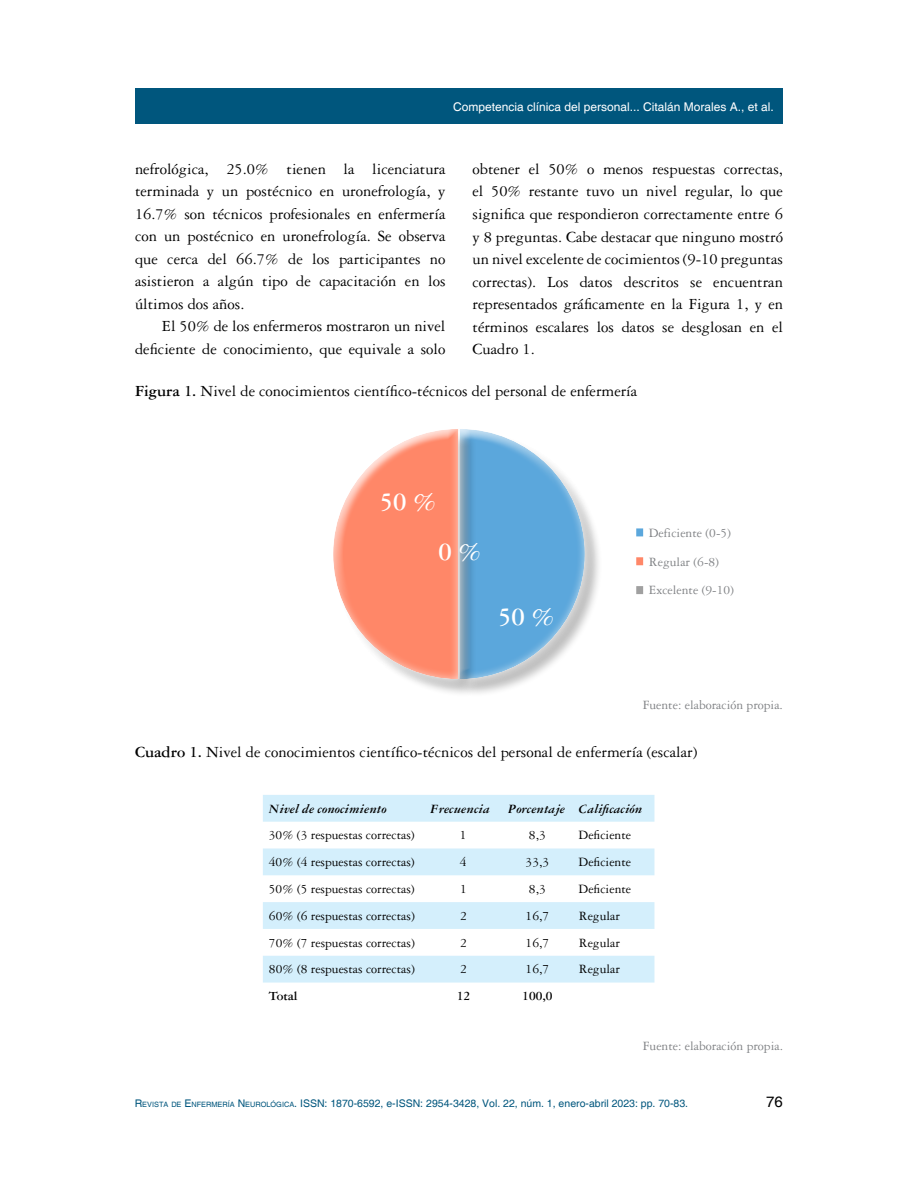
<style>
.page{position:relative;width:918px;height:1188px;background:#fff}
.page>*{position:absolute;margin:0;border:0;box-sizing:border-box;transform-origin:0 0}
.t1{font:700 27px "Garamond 3 LT Std";color:#fff}
.t2{font:16.5px/22.5px "Garamond 3 LT Std";color:#000;text-align:justify}
.t3{font:15px "Helvetica";color:#000}
.t4{font:13.5px "Garamond 3 LT Std";color:#000}
.t5{font:13.5px/28.8px "Garamond 3 LT Std";color:#808285}
.t6{font:italic 700 13.5px "Garamond 3 LT Std";color:#000}
.t7{font:700 13.5px "Garamond 3 LT Std";color:#000}
.t8{font:12px "Helvetica";color:#fff}
.t9{font:10.5px "Helvetica";color:#00567d}
.s1{font-weight:700}
.s2{font-style:inherit}
.s3{font-size:7.35px}
</style>
<div class="page">
<div style="left:135px;top:89px;width:648px;height:35px;background:#00567d"></div>
<svg style="left:263px;top:795px;width:391px;height:188px;fill:#d4effc"></svg>
<div style="left:450px;top:420px;width:145px;height:269px;background:#fff;opacity:.75"></div>
<div style="left:446px;top:418px;width:151px;height:262px;background:#fff"></div>
<div style="left:454px;top:468px;width:142px;height:212px;background:#fff;opacity:.75"></div>
<div style="left:336px;top:431px;width:141px;height:267px;background:#000;opacity:.25"></div>
<div style="left:324px;top:420px;width:144px;height:269px;background:#fff;opacity:.75"></div>
<svg style="left:471px;top:429px;width:115px;height:251px"></svg>
<div style="left:319px;top:418px;width:152px;height:262px;background:#fff"></div>
<div style="left:337px;top:422px;width:132px;height:258px;background:#fff;opacity:.75"></div>
<svg style="left:636px;top:528px;width:7px;height:8px"></svg>
<div style="left:636px;top:586px;width:7px;height:8px;background:#a0a0a0;border:2px solid #a0a0a0"></div>
<svg style="left:636px;top:557px;width:7px;height:8px"></svg>
<p class="t8" style="left:453px;top:100px;width:322px">Competencia clínica del personal... Citalán Morales A., et al.</p>
<p class="t2" style="left:135px;top:158px;width:312px">nefrológica, 25.0% tienen la licenciatura terminada y un postécnico en uronefrología, y 16.7% son técnicos profesionales en enfermería con un postécnico en uronefrología. Se observa que cerca del 66.7% de los participantes no asistieron a algún tipo de capacitación en los últimos dos años.</p>
<p class="t2" style="left:135px;top:315px;width:312px;text-align:right">El 50% de los enfermeros mostraron un nivel deficiente de conocimiento, que equivale a solo</p>
<p class="t2" style="left:473px;top:158px;width:312px">obtener el 50% o menos respuestas correctas, el 50% restante tuvo un nivel regular, lo que significa que respondieron correctamente entre 6 y 8 preguntas. Cabe destacar que ninguno mostró un nivel excelente de cocimientos (9-10 preguntas correctas). Los datos descritos se encuentran representados gráficamente en la Figura 1, y en términos escalares los datos se desglosan en el Cuadro 1.</p>
<p class="t2" style="left:135px;top:379px;width:504px"><span class="s1">Figura 1.</span> Nivel de conocimientos científico-técnicos del personal de enfermería</p>
<h1 class="t1" style="left:380px;top:487px;width:58px">50 %</h1>
<h1 class="t1" style="left:438px;top:537px;width:44px">0 %</h1>
<h1 class="t1" style="left:498px;top:602px;width:58px">50 %</h1>
<p class="t5" style="left:649px;top:518px;width:87px">Deficiente (0-5)<br>Regular (6-8)<br>Excelente (9-10)</p>
<p class="t5" style="left:643px;top:690px;width:142px">Fuente: elaboración propia.</p>
<p class="t2" style="left:135px;top:741px;width:564px"><span class="s1">Cuadro 1.</span> Nivel de conocimientos científico-técnicos del personal de enfermería (escalar)</p>
<p class="t6" style="left:269px;top:801px;width:119px">Nivel de conocimiento</p>
<p class="t6" style="left:431px;top:801px;width:61px">Frecuencia</p>
<p class="t6" style="left:508px;top:801px;width:136px">Porcentaje Calificación</p>
<p class="t4" style="left:269px;top:828px;width:147px">30% (3 respuestas correctas)</p>
<p class="t4" style="left:460px;top:828px;width:8px">1</p>
<p class="t4" style="left:529px;top:828px;width:18px">8,3</p>
<p class="t4" style="left:579px;top:828px;width:54px">Deficiente</p>
<p class="t4" style="left:269px;top:855px;width:147px">40% (4 respuestas correctas)</p>
<p class="t4" style="left:460px;top:855px;width:8px">4</p>
<p class="t4" style="left:526px;top:855px;width:25px">33,3</p>
<p class="t4" style="left:579px;top:855px;width:54px">Deficiente</p>
<p class="t4" style="left:269px;top:882px;width:147px">50% (5 respuestas correctas)</p>
<p class="t4" style="left:460px;top:882px;width:8px">1</p>
<p class="t4" style="left:529px;top:882px;width:18px">8,3</p>
<p class="t4" style="left:579px;top:882px;width:54px">Deficiente</p>
<p class="t4" style="left:269px;top:908px;width:147px">60% (6 respuestas correctas)</p>
<p class="t4" style="left:460px;top:908px;width:8px">2</p>
<p class="t4" style="left:526px;top:908px;width:25px">16,7</p>
<p class="t4" style="left:579px;top:908px;width:43px">Regular</p>
<p class="t4" style="left:269px;top:935px;width:147px">70% (7 respuestas correctas)</p>
<p class="t4" style="left:460px;top:935px;width:8px">2</p>
<p class="t4" style="left:526px;top:935px;width:25px">16,7</p>
<p class="t4" style="left:579px;top:935px;width:43px">Regular</p>
<p class="t4" style="left:269px;top:962px;width:147px">80% (8 respuestas correctas)</p>
<p class="t4" style="left:460px;top:962px;width:8px">2</p>
<p class="t4" style="left:526px;top:962px;width:25px">16,7</p>
<p class="t4" style="left:579px;top:962px;width:43px">Regular</p>
<p class="t7" style="left:269px;top:989px;width:30px">Total</p>
<p class="t7" style="left:457px;top:989px;width:15px">12</p>
<p class="t7" style="left:522px;top:989px;width:32px">100,0</p>
<p class="t5" style="left:643px;top:1032px;width:142px">Fuente: elaboración propia.</p>
<p class="t9" style="left:135px;top:1098px;width:555px"><span class="s2">R</span><span class="s3">EVISTA DE</span> <span class="s2">E</span> <span class="s3">NFERMERÍA</span> <span class="s2">N</span> <span class="s3">EUROLÓGICA</span>. ISSN: 1870-6592, e-ISSN: 2954-3428, Vol. 22, núm. 1, enero-abril 2023: pp. 70-83.</p>
<p class="t3" style="left:766px;top:1093px;width:18px">76</p>
</div>
